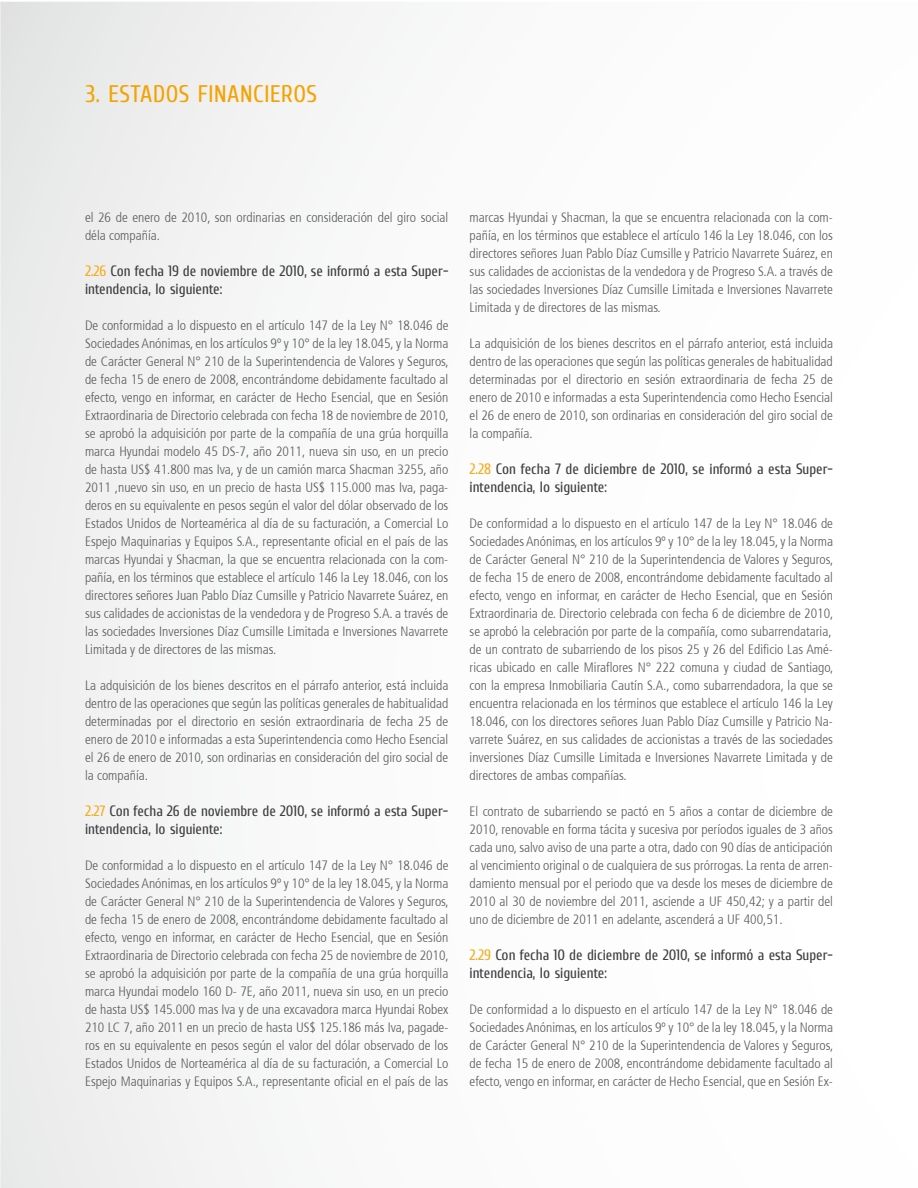
<style>
.page{position:relative;width:918px;height:1188px;background:#fff}
.page>*{position:absolute;margin:0;border:0;box-sizing:border-box;transform-origin:0 0}
.t1{font:24px "Cuprum FFU";color:#f4a300}
.t2{font:15px/18px "Cuprum FFU";color:#3e3d40}
.t3{font:300 condensed 13.5px/18px "Frutiger";color:#58585a;text-align:justify}
.s1{color:#f5ac1a}
</style>
<div class="page">
<svg style="left:0;top:2px;width:371px;height:1186px"></svg>
<h1 class="t1" style="left:85px;top:80px;width:36px">3. estados</h1>
<h1 class="t1" style="left:198px;top:80px;width:12px">financieros</h1>
<p class="t3" style="left:85px;top:208px;width:365px">el 26 de enero de 2010, son ordinarias en consideración del giro social déla compañía.</p>
<p class="t2" style="left:85px;top:261px;width:365px"><span class="s1">2.26</span> Con fecha 19 de noviembre de 2010, se informó a esta Super&shy;intendencia, lo siguiente:</p>
<p class="t3" style="left:85px;top:316px;width:365px">De conformidad a lo dispuesto en el artículo 147 de la Ley N° 18.046 de Sociedades Anónimas, en los artículos 9º y 10° de la ley 18.045, y la Norma de Carácter General N° 210 de la Superintendencia de Valores y Seguros, de fecha 15 de enero de 2008, encontrándome debidamente facultado al efecto, vengo en informar, en carácter de Hecho Esencial, que en Sesión Extraordinaria de Directorio celebrada con fecha 18 de noviembre de 2010, se aprobó la adquisición por parte de la compañía de una grúa horquilla marca Hyundai modelo 45 DS-7, año 2011, nueva sin uso, en un precio de hasta US$ 41.800 mas Iva, y de un camión marca Shacman 3255, año 2011 ,nuevo sin uso, en un precio de hasta US$ 115.000 mas Iva, paga&shy;deros en su equivalente en pesos según el valor del dólar observado de los Estados Unidos de Norteamérica al día de su facturación, a Comercial Lo Espejo Maquinarias y Equipos S.A., representante oficial en el país de las marcas Hyundai y Shacman, la que se encuentra relacionada con la com&shy;pañía, en los términos que establece el artículo 146 la Ley 18.046, con los directores señores Juan Pablo Díaz Cumsille y Patricio Navarrete Suárez, en sus calidades de accionistas de la vendedora y de Progreso S.A. a través de las sociedades Inversiones Díaz Cumsille Limitada e Inversiones Navarrete Limitada y de directores de las mismas.</p>
<p class="t3" style="left:85px;top:676px;width:365px">La adquisición de los bienes descritos en el párrafo anterior, está incluida dentro de las operaciones que según las políticas generales de habitualidad determinadas por el directorio en sesión extraordinaria de fecha 25 de enero de 2010 e informadas a esta Superintendencia como Hecho Esencial el 26 de enero de 2010, son ordinarias en consideración del giro social de la compañía.</p>
<p class="t2" style="left:85px;top:801px;width:365px"><span class="s1">2.27</span> Con fecha 26 de noviembre de 2010, se informó a esta Super&shy;intendencia, lo siguiente:</p>
<p class="t3" style="left:85px;top:856px;width:365px">De conformidad a lo dispuesto en el artículo 147 de la Ley N° 18.046 de Sociedades Anónimas, en los artículos 9º y 10° de la ley 18.045, y la Norma de Carácter General N° 210 de la Superintendencia de Valores y Seguros, de fecha 15 de enero de 2008, encontrándome debidamente facultado al efecto, vengo en informar, en carácter de Hecho Esencial, que en Sesión Extraordinaria de Directorio celebrada con fecha 25 de noviembre de 2010, se aprobó la adquisición por parte de la compañía de una grúa horquilla marca Hyundai modelo 160 D- 7E, año 2011, nueva sin uso, en un precio de hasta US$ 145.000 mas Iva y de una excavadora marca Hyundai Robex 210 LC 7, año 2011 en un precio de hasta US$ 125.186 más Iva, pagade&shy;ros en su equivalente en pesos según el valor del dólar observado de los Estados Unidos de Norteamérica al día de su facturación, a Comercial Lo Espejo Maquinarias y Equipos S.A., representante oficial en el país de las</p>
<p class="t3" style="left:470px;top:208px;width:365px">marcas Hyundai y Shacman, la que se encuentra relacionada con la com&shy;pañía, en los términos que establece el artículo 146 la Ley 18.046, con los directores señores Juan Pablo Díaz Cumsille y Patricio Navarrete Suárez, en sus calidades de accionistas de la vendedora y de Progreso S.A. a través de las sociedades Inversiones Díaz Cumsille Limitada e Inversiones Navarrete Limitada y de directores de las mismas.</p>
<p class="t3" style="left:470px;top:334px;width:365px">La adquisición de los bienes descritos en el párrafo anterior, está incluida dentro de las operaciones que según las políticas generales de habitualidad determinadas por el directorio en sesión extraordinaria de fecha 25 de enero de 2010 e informadas a esta Superintendencia como Hecho Esencial el 26 de enero de 2010, son ordinarias en consideración del giro social de la compañía.</p>
<p class="t2" style="left:470px;top:459px;width:365px"><span class="s1">2.28</span> Con fecha 7 de diciembre de 2010, se informó a esta Super&shy;intendencia, lo siguiente:</p>
<p class="t3" style="left:470px;top:514px;width:365px;text-align:left">De conformidad a lo dispuesto en el artículo 147 de la Ley N° 18.046 de Sociedades Anónimas, en los artículos 9º y 10° de la ley 18.045, y la Norma de Carácter General N° 210 de la Superintendencia de Valores y Seguros, de fecha 15 de enero de 2008, encontrándome debidamente facultado al efecto, vengo en informar, en carácter de Hecho Esencial, que en Sesión Extraordinaria de. Directorio celebrada con fecha 6 de diciembre de 2010, se aprobó la celebración por parte de la compañía, como subarrendataria, de un contrato de subarriendo de los pisos 25 y 26 del Edificio Las Amé&shy;ricas ubicado en calle Miraflores N° 222 comuna y ciudad de Santiago, con la empresa Inmobiliaria Cautín S.A., como subarrendadora, la que se encuentra relacionada en los términos que establece el artículo 146 la Ley 18.046, con los directores señores Juan Pablo Díaz Cumsille y Patricio Na&shy;varrete Suárez, en sus calidades de accionistas a través de las sociedades inversiones Díaz Cumsille Limitada e Inversiones Navarrete Limitada y de directores de ambas compañías.</p>
<p class="t3" style="left:470px;top:802px;width:365px">El contrato de subarriendo se pactó en 5 años a contar de diciembre de 2010, renovable en forma tácita y sucesiva por períodos iguales de 3 años cada uno, salvo aviso de una parte a otra, dado con 90 días de anticipación al vencimiento original o de cualquiera de sus prórrogas. La renta de arren&shy;damiento mensual por el periodo que va desde los meses de diciembre de 2010 al 30 de noviembre del 2011, asciende a UF 450,42; y a partir del uno de diciembre de 2011 en adelante, ascenderá a UF 400,51.</p>
<p class="t2" style="left:470px;top:945px;width:365px"><span class="s1">2.29</span> Con fecha 10 de diciembre de 2010, se informó a esta Super&shy;intendencia, lo siguiente:</p>
<p class="t3" style="left:470px;top:1000px;width:365px">De conformidad a lo dispuesto en el artículo 147 de la Ley N° 18.046 de Sociedades Anónimas, en los artículos 9º y 10° de la ley 18.045, y la Norma de Carácter General N° 210 de la Superintendencia de Valores y Seguros, de fecha 15 de enero de 2008, encontrándome debidamente facultado al efecto, vengo en informar, en carácter de Hecho Esencial, que en Sesión Ex-</p>
</div>
